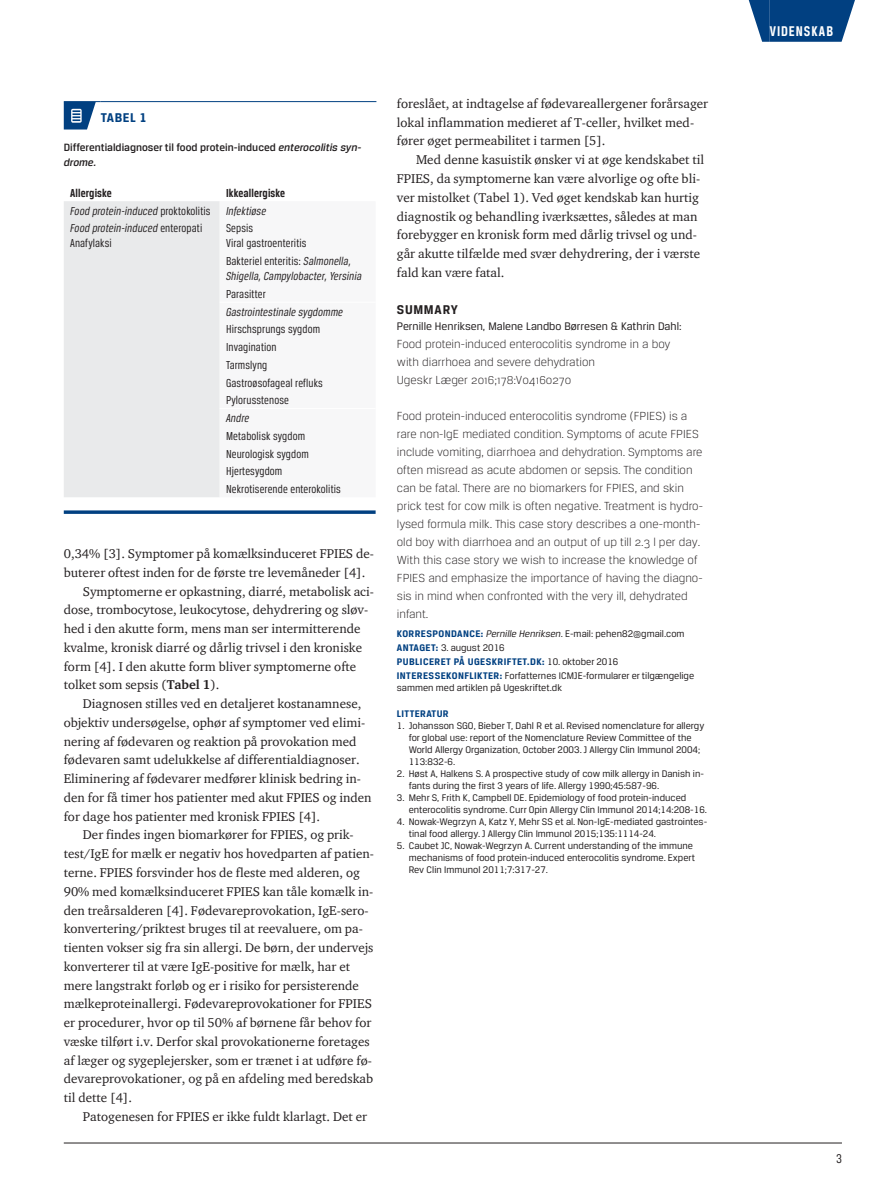
<style>
.page{position:relative;width:893px;height:1191px;background:#fff}
.page>*{position:absolute;margin:0;border:0;box-sizing:border-box;transform-origin:0 0}
.t1{font:700 15px "Breuer Condensed";letter-spacing:.065em;color:#fff}
.t2{font:700 13.5px "Breuer Text";color:#231f20}
.t3{font:700 13.5px "Breuer Text";color:#014081}
.t4{font:13.5px "Breuer Condensed";color:#231f20}
.t5{font:13.05px/18.8px "ITC Charter Com";color:#231f20}
.t6{font:300 12.45px/18px "Breuer Text";color:#231f20}
.t7{font:12.3px/17.7px "Breuer Condensed";letter-spacing:.01em;color:#231f20}
.t8{font:italic 12.3px/15px "Breuer Condensed";letter-spacing:.01em;color:#231f20}
.t9{font:700 12.3px "Breuer Condensed";letter-spacing:.01em;color:#231f20}
.t10{font:11.7px "Breuer Text";color:#231f20}
.t11{font:500 11.25px/15.8px "Breuer Text";color:#231f20}
.t12{font:10.2px/12px "Breuer Text";color:#231f20}
.t13{font:700 10.2px "Breuer Text";letter-spacing:.04em;color:#014081}
.s1{font-style:italic}
.s2{font-style:normal}
.s3{font-weight:700}
.s4{font-weight:700;color:#014081}
</style>
<div class="page">
<hr style="left:64px;top:1142px;width:778px;height:1px;background:#231f20">
<div style="left:770px;top:0;width:64px;height:42px;background:#014081"></div>
<svg style="left:749px;top:0;width:21px;height:42px"></svg>
<svg style="left:834px;top:0;width:21px;height:42px"></svg>
<hr style="left:64px;top:101px;width:37px;height:1px;background:#014081">
<hr style="left:101px;top:101px;width:275px;height:1px;background:#014081">
<svg style="left:64px;top:102px;width:32px;height:27px"></svg>
<div style="left:64px;top:201px;width:156px;height:296px;background:#e9eaeb"></div>
<svg style="left:64px;top:510px;width:312px;height:4px"></svg>
<p class="t3" style="left:101px;top:110px;width:48px">TABE L 1</p>
<p class="t11" style="left:64px;top:139px;width:299px">Differentialdiagnoser til food protein-induced <span class="s1">enterocolitis syn&shy;drome.</span></p>
<p class="t9" style="left:70px;top:186px;width:43px">Allergiske</p>
<p class="t9" style="left:226px;top:186px;width:61px">Ikkeallergiske</p>
<p class="t8" style="left:70px;top:203px;width:142px">Food protein-induced <span class="s2">proktokolitis</span></p>
<p class="t8" style="left:226px;top:203px;width:42px">Infektiøse</p>
<p class="t7" style="left:70px;top:221px;width:134px;line-height:15px"><span class="s1">Food protein-induced</span> enteropati<br>Anafylaksi</p>
<p class="t7" style="left:226px;top:221px;width:82px;line-height:15px">Sepsis<br>Viral gastroenteritis</p>
<p class="t8" style="left:226px;top:253px;width:137px"><span class="s2">Bakteriel enteritis:</span> Salmonella,<br>Shigella, Campylobacter, Yersinia</p>
<p class="t7" style="left:226px;top:285px;width:41px">Parasitter</p>
<p class="t8" style="left:226px;top:304px;width:118px">Gastrointestinale sygdomme</p>
<p class="t7" style="left:226px;top:320px;width:98px">Hirschsprungs sygdom<br>Invagination<br>Tarmslyng<br>Gastroøsofageal refluks<br>Pylorusstenose</p>
<p class="t8" style="left:226px;top:410px;width:25px">Andre</p>
<p class="t7" style="left:226px;top:427px;width:116px">Metabolisk sygdom<br>Neurologisk sygdom<br>Hjertesygdom<br>Nekrotiserende enterokolitis</p>
<p class="t5" style="left:64px;top:544px;width:312px">0,34% [3]. Symptomer på komælksinduceret FPIES de-</p>
<p class="t5" style="left:64px;top:563px;width:303px">buterer oftest inden for de første tre levemåneder [4].</p>
<p class="t5" style="left:83px;top:581px;width:293px">Symptomerne er opkastning, diarré, metabolisk aci-</p>
<p class="t5" style="left:64px;top:600px;width:306px">dose, trombocytose, leukocytose, dehydrering og sløv-</p>
<p class="t5" style="left:64px;top:619px;width:298px">hed i den akutte form, mens man ser intermitterende</p>
<p class="t5" style="left:64px;top:638px;width:300px">kvalme, kronisk diarré og dårlig trivsel i den kroniske</p>
<p class="t5" style="left:64px;top:656px;width:294px">form [4]. I den akutte form bliver symptomerne ofte</p>
<p class="t5" style="left:64px;top:675px;width:157px">tolket som sepsis (<span class="s3">Tabel 1</span>).</p>
<p class="t5" style="left:83px;top:694px;width:280px">Diagnosen stilles ved en detaljeret kostanamnese,</p>
<p class="t5" style="left:64px;top:713px;width:303px">objektiv undersøgelse, ophør af symptomer ved elimi-</p>
<p class="t5" style="left:64px;top:731px;width:294px">nering af fødevaren og reaktion på provokation med</p>
<p class="t5" style="left:64px;top:750px;width:298px">fødevaren samt udelukkelse af differentialdiagnoser.</p>
<p class="t5" style="left:64px;top:769px;width:299px">Eliminering af fødevarer medfører klinisk bedring in-</p>
<p class="t5" style="left:64px;top:788px;width:309px">den for få timer hos patienter med akut FPIES og inden</p>
<p class="t5" style="left:64px;top:806px;width:258px">for dage hos patienter med kronisk FPIES [4].</p>
<p class="t5" style="left:83px;top:825px;width:272px">Der findes ingen biomarkører for FPIES, og prik-</p>
<p class="t5" style="left:64px;top:844px;width:312px">test/IgE for mælk er negativ hos hovedparten af patien-</p>
<p class="t5" style="left:64px;top:863px;width:298px">terne. FPIES forsvinder hos de fleste med alderen, og</p>
<p class="t5" style="left:64px;top:881px;width:311px">90% med komælksinduceret FPIES kan tåle komælk in-</p>
<p class="t5" style="left:64px;top:900px;width:307px">den treårsalderen [4]. Fødevareprovokation, IgE-sero-</p>
<p class="t5" style="left:64px;top:919px;width:301px">konvertering/priktest bruges til at reevaluere, om pa-</p>
<p class="t5" style="left:64px;top:938px;width:311px">tienten vokser sig fra sin allergi. De børn, der undervejs</p>
<p class="t5" style="left:64px;top:956px;width:288px">konverterer til at være IgE-positive for mælk, har et</p>
<p class="t5" style="left:64px;top:975px;width:297px">mere langstrakt forløb og er i risiko for persisterende</p>
<p class="t5" style="left:64px;top:994px;width:310px">mælkeproteinallergi. Fødevareprovokationer for FPIES</p>
<p class="t5" style="left:64px;top:1013px;width:309px">er procedurer, hvor op til 50% af børnene får behov for</p>
<p class="t5" style="left:64px;top:1031px;width:307px">væske tilført i.v. Derfor skal provokationerne foretages</p>
<p class="t5" style="left:64px;top:1050px;width:310px">af læger og sygeplejersker, som er trænet i at udføre fø-</p>
<p class="t5" style="left:64px;top:1069px;width:311px">devareprovokationer, og på en afdeling med beredskab</p>
<p class="t5" style="left:64px;top:1088px;width:70px">til dette [4].</p>
<p class="t5" style="left:83px;top:1106px;width:286px">Patogenesen for FPIES er ikke fuldt klarlagt. Det er</p>
<p class="t5" style="left:397px;top:94px;width:313px">foreslået, at indtagelse af fødevareallergener forårsager lokal inflammation medieret af T-celler, hvilket med&shy;fører øget permeabilitet i tarmen [5].</p>
<p class="t5" style="left:397px;top:150px;width:309px;text-indent:19px">Med denne kasuistik ønsker vi at øge kendskabet til FPIES, da symptomerne kan være alvorlige og ofte bli&shy;ver mistolket (Tabel 1). Ved øget kendskab kan hurtig diagnostik og behandling iværksættes, således at man forebygger en kronisk form med dårlig trivsel og und&shy;går akutte tilfælde med svær dehydrering, der i værste fald kan være fatal.</p>
<p class="t2" style="left:397px;top:302px;width:47px">SUMMARY</p>
<p class="t10" style="left:397px;top:320px;width:286px">Pernille Henriksen, Malene Landbo Børresen &amp; Kathrin Dahl:</p>
<p class="t6" style="left:397px;top:335px;width:275px">Food protein-induced enterocolitis syndrome in a boy with diarrhoea and severe dehydration<br>Ugeskr Læger 2016;178:V04160270</p>
<p class="t6" style="left:397px;top:407px;width:307px">Food protein-induced enterocolitis syndrome (FPIES) is a rare non-IgE mediated condition. Symptoms of acute FPIES include vomiting, diarrhoea and dehydration. Symptoms are often misread as acute abdomen or sepsis. The condition can be fatal. There are no biomarkers for FPIES, and skin prick test for cow milk is often negative. Treatment is hydro&shy;lysed formula milk. This case story describes a one-month&shy;old boy with diarrhoea and an output of up till 2.3 l per day.<br>With this case story we wish to increase the knowledge of FPIES and emphasize the importance of having the diagno&shy;sis in mind when confronted with the very ill, dehydrated infant.</p>
<p class="t13" style="left:397px;top:628px;width:13px">KORRES</p>
<p class="t13" style="left:432px;top:628px;width:13px">PONDAN</p>
<p class="t12" style="left:469px;top:627px;width:217px"><span class="s4">CE:</span> <span class="s1">Pernille Henriksen</span>. E-mail: pehen82@gmail.com</p>
<p class="t13" style="left:397px;top:642px;width:13px">ANTAGET</p>
<p class="t12" style="left:436px;top:641px;width:70px"><span class="s4">:</span> 3. august 2016</p>
<p class="t13" style="left:397px;top:656px;width:39px">PUBLICERET</p>
<p class="t13" style="left:454px;top:656px;width:27px">PÅ UGESKRIFTET</p>
<p class="t12" style="left:527px;top:655px;width:93px"><span class="s4">.DK:</span> 10. oktober 2016</p>
<p class="t13" style="left:397px;top:670px;width:10px">INTERESSEKONF</p>
<p class="t13" style="left:470px;top:670px;width:11px">LIKTER</p>
<p class="t12" style="left:397px;top:670px;width:299px;text-indent:103px"><span class="s4">:</span> Forfatternes ICMJE-formularer er tilgængelige sammen med artiklen på Ugeskriftet.dk</p>
<p class="t13" style="left:397px;top:708px;width:53px">LITTERATUR</p>
<p class="t12" style="left:409px;top:719px;width:297px;text-indent:-12px">1. Johansson SGO, Bieber T, Dahl R et al. Revised nomenclature for allergy for global use: report of the Nomenclature Review Committee of the World Allergy Organization, October 2003. J Allergy Clin Immunol 2004; 113:832-6.</p>
<p class="t12" style="left:409px;top:767px;width:297px;text-indent:-12px">2. Høst A, Halkens S. A prospective study of cow milk allergy in Danish in&shy;fants during the first 3 years of life. Allergy 1990;45:587-96.</p>
<p class="t12" style="left:409px;top:791px;width:300px;text-indent:-12px">3. Mehr S, Frith K, Campbell DE. Epidemiology of food protein-induced enterocolitis syndrome. Curr Opin Allergy Clin Immunol 2014;14:208-16.</p>
<p class="t12" style="left:409px;top:815px;width:300px;text-indent:-12px">4. Nowak-Wegrzyn A, Katz Y, Mehr SS et al. Non-IgE-mediated gastrointes&shy;tinal food allergy. J Allergy Clin Immunol 2015;135:1114-24.</p>
<p class="t12" style="left:409px;top:839px;width:288px;text-indent:-12px">5. Caubet JC, Nowak-Wegrzyn A. Current understanding of the immune mechanisms of food protein-induced enterocolitis syndrome. Expert<br>Rev Clin Immunol 2011;7:317-27.</p>
<p class="t1" style="left:770px;top:23px;width:65px">Videnskab</p>
<p class="t4" style="left:836px;top:1150px;width:7px">3</p>
</div>
